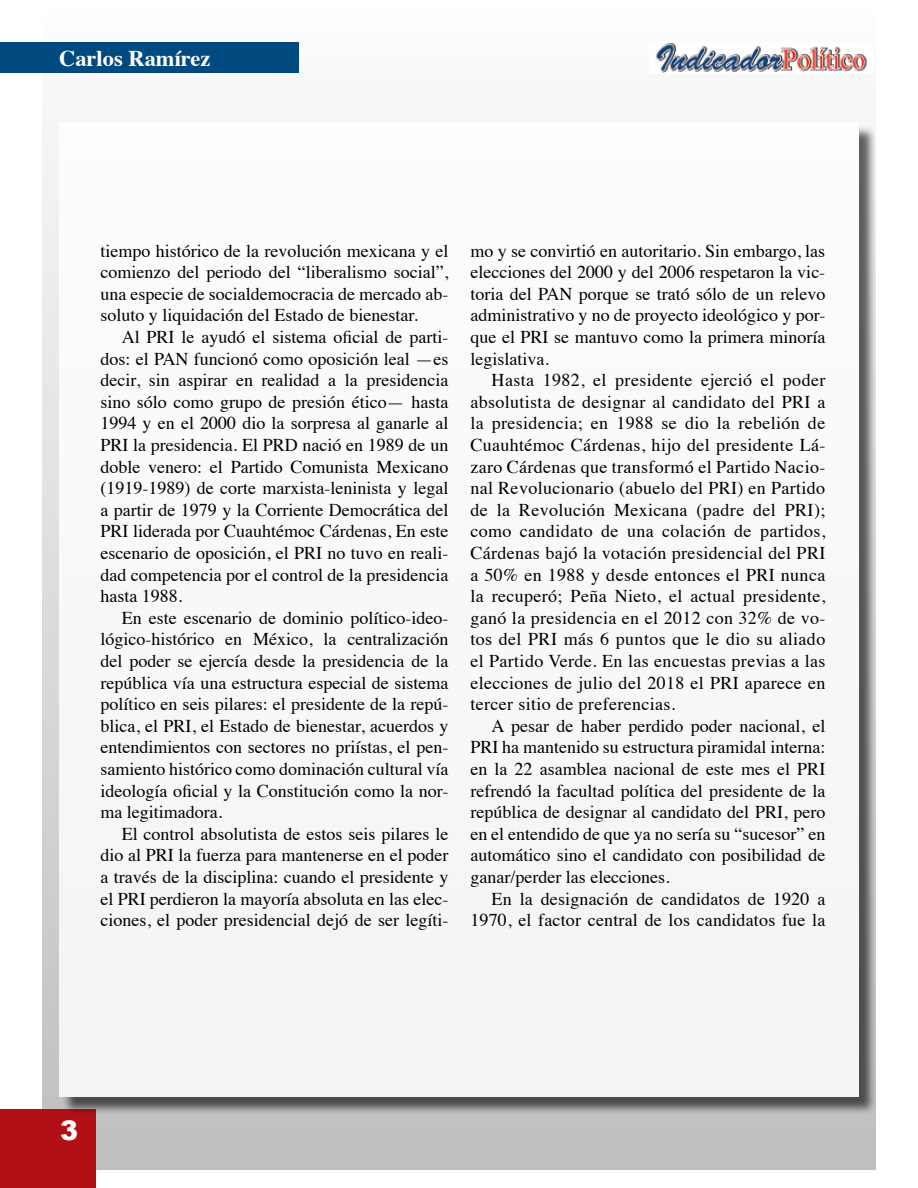
<style>
.page{position:relative;width:918px;height:1188px;background:#fff}
.page>*{position:absolute;margin:0;border:0;box-sizing:border-box;transform-origin:0 0}
.t1{font:900 27px "Arial";color:#fff}
.t2{font:700 22.5px "Times";color:#fff}
.t3{font:18px/21.6px "Times";color:#000;text-align:justify}
</style>
<div class="page">
<div style="left:43px;top:0;width:832px;height:1169px;background:linear-gradient(to bottom,#fcfcfc,#bcbfc1)"></div>
<div style="left:0;top:43px;width:299px;height:30px;background:#004a80"></div>
<hr style="left:917px;top:43px;width:1px;height:30px;background:#004a80">
<div style="left:0;top:1110px;width:96px;height:78px;background:#b11116"></div>
<img style="left:649px;top:43px;width:224px;height:30px">
<div style="left:62px;top:125px;width:816px;height:991px;background:#000;opacity:.75"></div>
<div style="left:59px;top:122px;width:800px;height:975px;background:#f8f8f9"></div>
<p class="t2" style="left:59px;top:37px;width:153px">Carlos Ramírez</p>
<p class="t3" style="left:100px;top:238px;width:349px">tiempo histórico de la revolución mexicana y el comienzo del periodo del “liberalismo social”, una especie de socialdemocracia de mercado ab&shy;soluto y liquidación del Estado de bienestar.</p>
<p class="t3" style="left:100px;top:325px;width:349px;text-indent:21px">Al PRI le ayudó el sistema oficial de parti&shy;dos: el PAN funcionó como oposición leal —es decir, sin aspirar en realidad a la presidencia sino sólo como grupo de presión ético— hasta 1994 y en el 2000 dio la sorpresa al ganarle al PRI la presidencia. El PRD nació en 1989 de un doble venero: el Partido Comunista Mexicano (1919-1989) de corte marxista-leninista y legal a partir de 1979 y la Corriente Democrática del PRI liderada por Cuauhtémoc Cárdenas, En este escenario de oposición, el PRI no tuvo en reali&shy;dad competencia por el control de la presidencia hasta 1988.</p>
<p class="t3" style="left:100px;top:605px;width:349px;text-indent:21px">En este escenario de dominio político-ideo&shy;lógico-histórico en México, la centralización del poder se ejercía desde la presidencia de la república vía una estructura especial de sistema político en seis pilares: el presidente de la repú&shy;blica, el PRI, el Estado de bienestar, acuerdos y entendimientos con sectores no priístas, el pen&shy;samiento histórico como dominación cultural vía ideología oficial y la Constitución como la nor&shy;ma legitimadora.</p>
<p class="t3" style="left:100px;top:821px;width:349px;text-indent:21px">El control absolutista de estos seis pilares le dio al PRI la fuerza para mantenerse en el poder a través de la disciplina: cuando el presidente y el PRI perdieron la mayoría absoluta en las elec&shy;ciones, el poder presidencial dejó de ser legíti-</p>
<p class="t3" style="left:470px;top:238px;width:356px">mo y se convirtió en autoritario. Sin embargo, las elecciones del 2000 y del 2006 respetaron la vic&shy;toria del PAN porque se trató sólo de un relevo administrativo y no de proyecto ideológico y por&shy;que el PRI se mantuvo como la primera minoría legislativa.</p>
<p class="t3" style="left:470px;top:368px;width:357px;text-indent:21px">Hasta 1982, el presidente ejerció el poder absolutista de designar al candidato del PRI a la presidencia; en 1988 se dio la rebelión de Cuauhtémoc Cárdenas, hijo del presidente Lá&shy;zaro Cárdenas que transformó el Partido Nacio&shy;nal Revolucionario (abuelo del PRI) en Partido de la Revolución Mexicana (padre del PRI); como candidato de una colación de partidos, Cárdenas bajó la votación presidencial del PRI a 50% en 1988 y desde entonces el PRI nunca la recuperó; Peña Nieto, el actual presidente, ganó la presidencia en el 2012 con 32% de vo&shy;tos del PRI más 6 puntos que le dio su aliado el Partido Verde. En las encuestas previas a las elecciones de julio del 2018 el PRI aparece en tercer sitio de preferencias.</p>
<p class="t3" style="left:470px;top:713px;width:356px;text-indent:21px">A pesar de haber perdido poder nacional, el PRI ha mantenido su estructura piramidal interna: en la 22 asamblea nacional de este mes el PRI refrendó la facultad política del presidente de la república de designar al candidato del PRI, pero en el entendido de que ya no sería su “sucesor” en automático sino el candidato con posibilidad de ganar/perder las elecciones.</p>
<p class="t3" style="left:470px;top:886px;width:356px;text-align:right">En la designación de candidatos de 1920 a<br>1970, el factor central de los candidatos fue la</p>
<h1 class="t1" style="left:60px;top:1111px;width:20px">3</h1>
</div>
